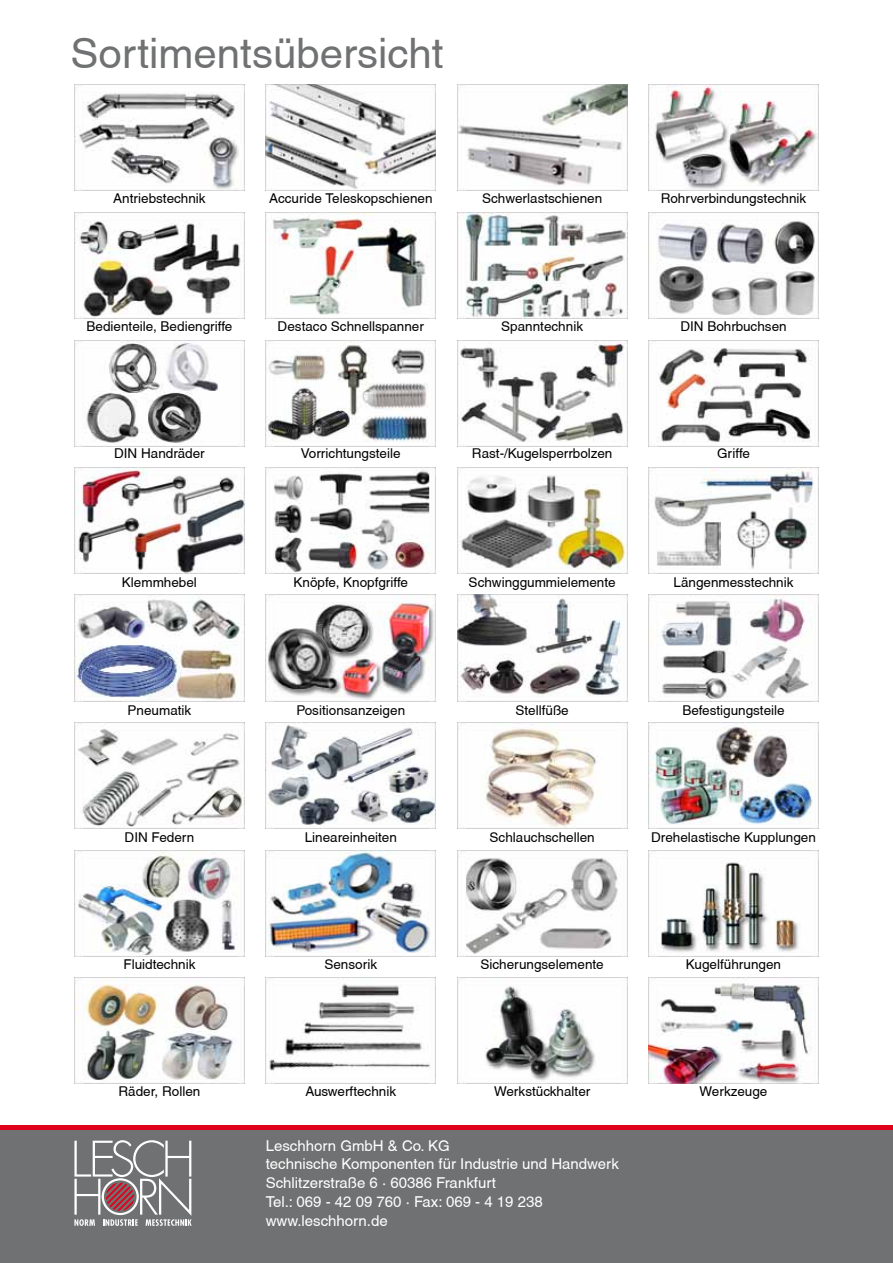
<style>
.page{position:relative;width:893px;height:1263px;background:#fff}
.page>*{position:absolute;margin:0;border:0;box-sizing:border-box;transform-origin:0 0}
.t1{font:42px "Helvetica";color:#707172}
.t2{font:15px/18.8px "Helvetica";color:#fff}
.t3{font:13.5px "Helvetica";color:#000}
</style>
<div class="page">
<div style="left:0;top:1127px;width:893px;height:136px;background:#707172"></div>
<svg style="left:74px;top:1140px;width:118px;height:86px"></svg>
<img style="left:457px;top:85px;width:170px;height:106px">
<img style="left:648px;top:85px;width:171px;height:106px">
<img style="left:74px;top:212px;width:170px;height:106px">
<img style="left:266px;top:212px;width:170px;height:106px">
<img style="left:457px;top:212px;width:170px;height:106px">
<img style="left:648px;top:212px;width:171px;height:106px">
<img style="left:74px;top:340px;width:170px;height:106px">
<img style="left:266px;top:340px;width:170px;height:106px">
<img style="left:457px;top:340px;width:170px;height:106px">
<img style="left:648px;top:340px;width:171px;height:106px">
<img style="left:74px;top:467px;width:170px;height:107px">
<img style="left:266px;top:467px;width:170px;height:107px">
<img style="left:457px;top:467px;width:170px;height:107px">
<img style="left:648px;top:467px;width:171px;height:107px">
<img style="left:74px;top:595px;width:170px;height:106px">
<img style="left:266px;top:595px;width:170px;height:106px">
<img style="left:457px;top:595px;width:170px;height:106px">
<img style="left:648px;top:595px;width:171px;height:106px">
<img style="left:74px;top:722px;width:170px;height:107px">
<img style="left:266px;top:722px;width:170px;height:107px">
<img style="left:457px;top:722px;width:170px;height:107px">
<img style="left:648px;top:722px;width:171px;height:107px">
<img style="left:266px;top:850px;width:170px;height:106px">
<img style="left:457px;top:850px;width:170px;height:106px">
<img style="left:648px;top:850px;width:171px;height:106px">
<img style="left:266px;top:978px;width:170px;height:106px">
<img style="left:457px;top:978px;width:170px;height:106px">
<img style="left:648px;top:978px;width:171px;height:106px">
<img style="left:266px;top:85px;width:170px;height:106px">
<img style="left:74px;top:978px;width:170px;height:106px">
<img style="left:74px;top:850px;width:170px;height:106px">
<img style="left:74px;top:85px;width:170px;height:106px">
<hr style="left:0;top:1125px;width:893px;height:4px;background:#e1001a">
<h1 class="t1" style="left:71px;top:29px;width:374px">Sortimentsübersicht</h1>
<p class="t3" style="left:113px;top:191px;width:94px">Antriebstechnik</p>
<p class="t3" style="left:269px;top:191px;width:165px">Accuride Teleskopschienen</p>
<p class="t3" style="left:482px;top:191px;width:122px">Schwerlastschienen</p>
<p class="t3" style="left:661px;top:191px;width:147px">Rohrverbindungstechnik</p>
<p class="t3" style="left:87px;top:318px;width:147px">Bedienteile, Bediengriffe</p>
<p class="t3" style="left:278px;top:318px;width:148px">Destaco Schnellspanner</p>
<p class="t3" style="left:501px;top:318px;width:83px">Spanntechnik</p>
<p class="t3" style="left:680px;top:318px;width:108px">DIN Bohrbuchsen</p>
<p class="t3" style="left:114px;top:446px;width:92px">DIN Handräder</p>
<p class="t3" style="left:301px;top:446px;width:101px">Vorrichtungsteile</p>
<p class="t3" style="left:472px;top:446px;width:142px">Rast-/Kugelsperrbolzen</p>
<p class="t3" style="left:717px;top:446px;width:34px">Griffe</p>
<p class="t3" style="left:122px;top:574px;width:77px">Klemmhebel</p>
<p class="t3" style="left:293px;top:574px;width:116px">Knöpfe, Knopfgriffe</p>
<p class="t3" style="left:469px;top:574px;width:149px">Schwinggummielemente</p>
<p class="t3" style="left:673px;top:574px;width:122px">Längenmesstechnik</p>
<p class="t3" style="left:128px;top:702px;width:65px">Pneumatik</p>
<p class="t3" style="left:296px;top:702px;width:110px">Positionsanzeigen</p>
<p class="t3" style="left:516px;top:702px;width:55px">Stellfüße</p>
<p class="t3" style="left:682px;top:702px;width:104px">Befestigungsteile</p>
<p class="t3" style="left:125px;top:829px;width:71px">DIN Federn</p>
<p class="t3" style="left:305px;top:829px;width:94px">Lineareinheiten</p>
<p class="t3" style="left:490px;top:829px;width:107px">Schlauchschellen</p>
<p class="t3" style="left:651px;top:829px;width:166px">Drehelastische Kupplungen</p>
<p class="t3" style="left:123px;top:956px;width:74px">Fluidtechnik</p>
<p class="t3" style="left:324px;top:956px;width:54px">Sensorik</p>
<p class="t3" style="left:481px;top:956px;width:125px">Sicherungselemente</p>
<p class="t3" style="left:686px;top:956px;width:97px">Kugelführungen</p>
<p class="t3" style="left:119px;top:1084px;width:83px">Räder, Rollen</p>
<p class="t3" style="left:306px;top:1084px;width:92px">Auswerftechnik</p>
<p class="t3" style="left:494px;top:1084px;width:98px">Werkstückhalter</p>
<p class="t3" style="left:700px;top:1084px;width:69px">Werkzeuge</p>
<p class="t2" style="left:266px;top:1136px;width:355px">Leschhorn GmbH &amp; Co. KG<br>technische Komponenten für Industrie und Handwerk Schlitzerstraße 6 · 60386 Frankfurt<br>Tel.: 069 - 42 09 760 · Fax: 069 - 4 19 238 www.leschhorn.de</p>
</div>
